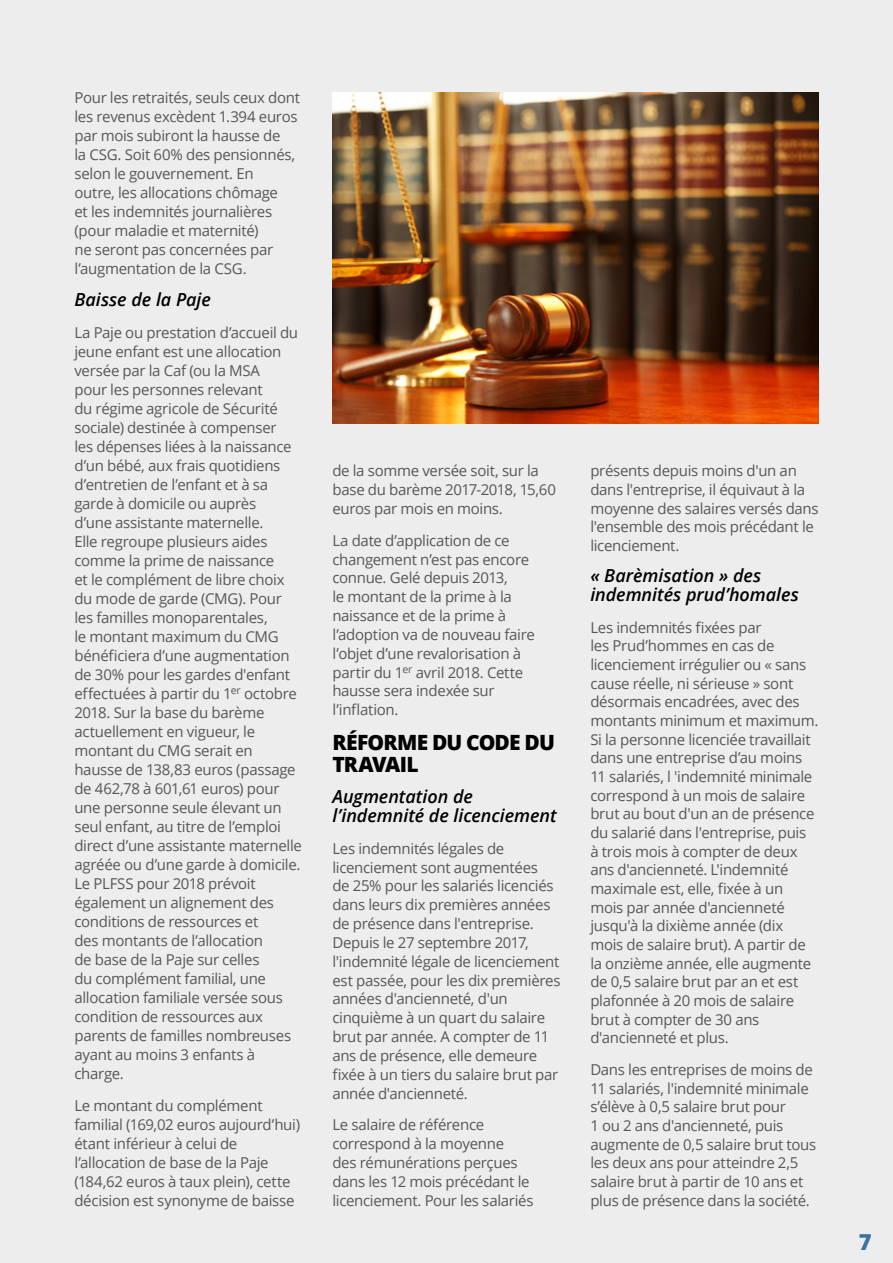
<style>
.page{position:relative;width:893px;height:1263px;background:#ededed}
.page>*{position:absolute;margin:0;border:0;box-sizing:border-box;transform-origin:0 0}
.t1{font:800 22.05px "Open Sans";color:#3a72a0}
.t2{font:800 21px/21.9px "Open Sans";letter-spacing:-.04em;color:#000}
.t3{font:italic 600 18px/18.9px "Open Sans";color:#000}
.t4{font:15px/19px "Open Sans";letter-spacing:-.02em;color:#575756}
</style>
<div class="page">
<img style="left:332px;top:92px;width:487px;height:331px">
<p class="t4" style="left:74px;top:88px;width:227px">Pour les retraités, seuls ceux dont les revenus excèdent 1.394 euros par mois subiront la hausse de<br>la CSG. Soit 60% des pensionnés, selon le gouvernement. En<br>outre, les allocations chômage<br>et les indemnités journalières (pour maladie et maternité)<br>ne seront pas concernées par l’augmentation de la CSG.</p>
<p class="t3" style="left:74px;top:290px;width:138px">Baisse de la Paje</p>
<p class="t4" style="left:74px;top:322px;width:229px">La Paje ou prestation d’accueil du jeune enfant est une allocation versée par la Caf (ou la MSA<br>pour les personnes relevant<br>du régime agricole de Sécurité sociale) destinée à compenser<br>les dépenses liées à la naissance d’un bébé, aux frais quotidiens d’entretien de l’enfant et à sa garde à domicile ou auprès<br>d’une assistante maternelle.<br>Elle regroupe plusieurs aides comme la prime de naissance<br>et le complément de libre choix du mode de garde (CMG). Pour les familles monoparentales,<br>le montant maximum du CMG bénéficiera d’une augmentation de 30% pour les gardes d'enfant effectuées à partir du 1<sup>er</sup> octobre<br>2018. Sur la base du barème actuellement en vigueur, le montant du CMG serait en hausse de 138,83 euros (passage de 462,78 à 601,61 euros) pour une personne seule élevant un seul enfant, au titre de l’emploi direct d’une assistante maternelle agréée ou d’une garde à domicile.<br>Le PLFSS pour 2018 prévoit également un alignement des conditions de ressources et<br>des montants de l’allocation<br>de base de la Paje sur celles<br>du complément familial, une allocation familiale versée sous condition de ressources aux parents de familles nombreuses ayant au moins 3 enfants à charge.</p>
<p class="t4" style="left:74px;top:1095px;width:227px">Le montant du complément familial (169,02 euros aujourd’hui) étant inférieur à celui de l’allocation de base de la Paje (184,62 euros à taux plein), cette décision est synonyme de baisse</p>
<p class="t4" style="left:332px;top:461px;width:225px">de la somme versée soit, sur la base du barème 2017-2018, 15,60 euros par mois en moins.</p>
<p class="t4" style="left:332px;top:531px;width:204px">La date d’application de ce changement n’est pas encore connue. Gelé depuis 2013,<br>le montant de la prime à la naissance et de la prime à l’adoption va de nouveau faire l’objet d’une revalorisation à partir du 1<sup>er</sup> avril 2018. Cette hausse sera indexée sur l’inflation.</p>
<h2 class="t2" style="left:332px;top:730px;width:224px">RÉFORME DU CODE DU<br>TRAVAIL</h2>
<p class="t3" style="left:332px;top:787px;width:226px">Augmentation de l’indemnité de licenciement</p>
<p class="t4" style="left:332px;top:838px;width:230px">Les indemnités légales de licenciement sont augmentées<br>de 25% pour les salariés licenciés dans leurs dix premières années de présence dans l'entreprise.<br>Depuis le 27 septembre 2017, l'indemnité légale de licenciement est passée, pour les dix premières années d'ancienneté, d'un cinquième à un quart du salaire brut par année. A compter de 11 ans de présence, elle demeure fixée à un tiers du salaire brut par année d'ancienneté.</p>
<p class="t4" style="left:332px;top:1115px;width:203px">Le salaire de référence correspond à la moyenne<br>des rémunérations perçues dans les 12 mois précédant le licenciement. Pour les salariés</p>
<p class="t4" style="left:590px;top:461px;width:230px">présents depuis moins d'un an dans l'entreprise, il équivaut à la moyenne des salaires versés dans l'ensemble des mois précédant le licenciement.</p>
<p class="t3" style="left:590px;top:566px;width:210px">« Barèmisation » des indemnités prud’homales</p>
<p class="t4" style="left:590px;top:617px;width:230px">Les indemnités fixées par<br>les Prud’hommes en cas de licenciement irrégulier ou « sans cause réelle, ni sérieuse » sont désormais encadrées, avec des montants minimum et maximum.<br>Si la personne licenciée travaillait dans une entreprise d’au moins<br>11 salariés, l 'indemnité minimale correspond à un mois de salaire brut au bout d'un an de présence du salarié dans l'entreprise, puis<br>à trois mois à compter de deux ans d'ancienneté. L'indemnité maximale est, elle, fixée à un mois par année d'ancienneté jusqu'à la dixième année (dix mois de salaire brut). A partir de la onzième année, elle augmente de 0,5 salaire brut par an et est plafonnée à 20 mois de salaire brut à compter de 30 ans d'ancienneté et plus.</p>
<p class="t4" style="left:590px;top:1060px;width:227px;line-height:18.6px">Dans les entreprises de moins de<br>11 salariés, l'indemnité minimale s’élève à 0,5 salaire brut pour<br>1 ou 2 ans d'ancienneté, puis augmente de 0,5 salaire brut tous les deux ans pour atteindre 2,5 salaire brut à partir de 10 ans et plus de présence dans la société.</p>
<h1 class="t1" style="left:859px;top:1225px;width:14px">7</h1>
</div>
